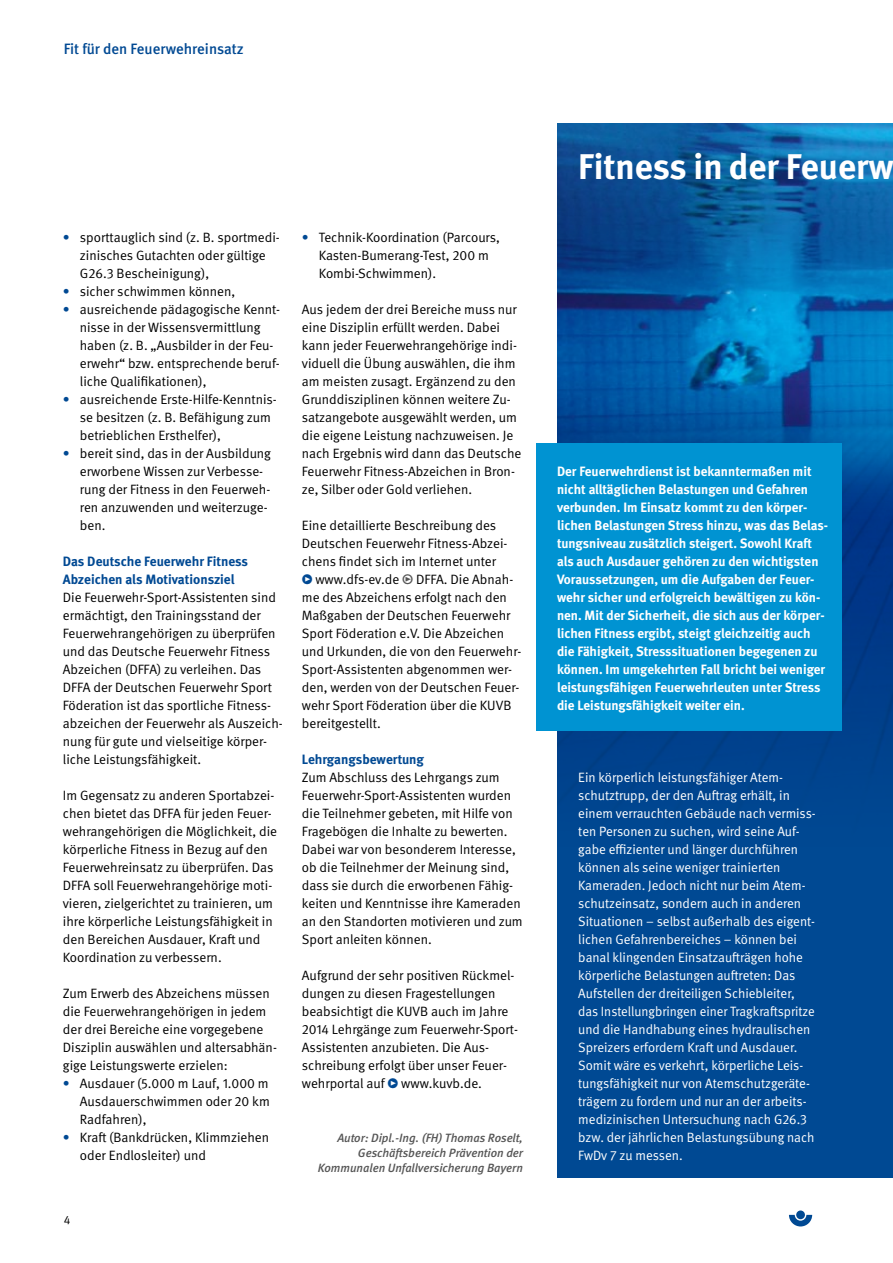
<style>
.page{position:relative;width:893px;height:1263px;background:#fff}
.page>*{position:absolute;margin:0;border:0;box-sizing:border-box;transform-origin:0 0}
.DGUV_Titel{font:700 35.7px "DGUV Meta";color:#fff}
.t1{font:500 15px "DGUV Meta";color:#004993}
.DGUV_GS{font:13.5px/18px "DGUV Meta";color:#000}
.DGUV_GS-2{font:13.5px/18px "DGUV Meta";color:#fff}
.DGUV_GS_Bold{font:700 13.5px/18px "DGUV Meta";color:#fff}
.DGUV_ZT{font:700 13.5px/18px "DGUV Meta";color:#004993}
.DGUV_Autor{font:italic 500 12px/15px "DGUV Meta";color:#565656;text-align:right}
.t2{font:12px "DGUV Meta";color:#000}
.s1{color:#004993}
.s2{color:#565656}
</style>
<div class="page">
<svg style="left:789px;top:1215px;width:23px;height:11px"></svg>
<div style="left:796px;top:1210px;width:9px;height:9px;background:#004993;border-radius:50%"></div>
<div style="left:557px;top:123px;width:336px;height:1055px;background:#004993"></div>
<img style="left:557px;top:123px;width:336px;height:673px">
<div style="left:537px;top:444px;width:305px;height:287px;background:#0093d2"></div>
<p class="t1" style="left:64px;top:40px;width:181px">Fit für den Feuerwehreinsatz</p>
<p class="DGUV_GS" style="left:80px;top:228px;width:201px;text-indent:-17px"><span class="s1">•</span> sporttauglich sind (z. B. sportmedi&shy;zinisches Gutachten oder gültige<br>G26.3 Bescheinigung),</p>
<p class="DGUV_GS" style="left:63px;top:282px;width:174px"><span class="s1">•</span> sicher schwimmen können,</p>
<p class="DGUV_GS" style="left:80px;top:300px;width:202px;text-indent:-17px"><span class="s1">•</span> ausreichende pädagogische Kennt&shy;nisse in der Wissensvermittlung haben (z. B. „Ausbilder in der Feu&shy;erwehr“ bzw. entsprechende beruf&shy;liche Qualifikationen),</p>
<p class="DGUV_GS" style="left:80px;top:390px;width:198px;text-indent:-17px"><span class="s1">•</span> ausreichende Erste-Hilfe-Kenntnis&shy;se besitzen (z. B. Befähigung zum betrieblichen Ersthelfer),</p>
<p class="DGUV_GS" style="left:80px;top:444px;width:193px;text-indent:-17px"><span class="s1">•</span> bereit sind, das in der Ausbildung erworbene Wissen zur Verbesse&shy;rung der Fitness in den Feuerweh&shy;ren anzuwenden und weiterzuge&shy;ben.</p>
<p class="DGUV_ZT" style="left:63px;top:552px;width:187px">Das Deutsche Feuerwehr Fitness<br>Abzeichen als Motivationsziel</p>
<p class="DGUV_GS" style="left:63px;top:588px;width:221px">Die Feuerwehr-Sport-Assistenten sind ermächtigt, den Trainingsstand der Feuerwehrangehörigen zu überprüfen und das Deutsche Feuerwehr Fitness Abzeichen (DFFA) zu verleihen. Das DFFA der Deutschen Feuerwehr Sport Föderation ist das sportliche Fitness&shy;abzeichen der Feuerwehr als Auszeich&shy;nung für gute und vielseitige körper&shy;liche Leistungsfähigkeit.</p>
<p class="DGUV_GS" style="left:63px;top:786px;width:216px">Im Gegensatz zu anderen Sportabzei&shy;chen bietet das DFFA für jeden Feuer&shy;wehrangehörigen die Möglichkeit, die körperliche Fitness in Bezug auf den Feuerwehreinsatz zu überprüfen. Das DFFA soll Feuerwehrangehörige moti&shy;vieren, zielgerichtet zu trainieren, um ihre körperliche Leistungsfähigkeit in den Bereichen Ausdauer, Kraft und Koordination zu verbessern.</p>
<p class="DGUV_GS" style="left:63px;top:984px;width:216px">Zum Erwerb des Abzeichens müssen die Feuerwehrangehörigen in jedem der drei Bereiche eine vorgegebene Disziplin auswählen und altersabhän&shy;gige Leistungswerte erzielen:</p>
<p class="DGUV_GS" style="left:80px;top:1074px;width:192px;text-align:justify;text-indent:-17px"><span class="s1">•</span> Ausdauer (5.000 m Lauf, 1.000 m Ausdauerschwimmen oder 20 km Radfahren),</p>
<p class="DGUV_GS" style="left:80px;top:1128px;width:191px;text-indent:-17px"><span class="s1">•</span> Kraft (Bankdrücken, Klimmziehen oder Endlosleiter) und</p>
<p class="t2" style="left:64px;top:1213px;width:8px">4</p>
<p class="DGUV_GS" style="left:319px;top:228px;width:182px;text-indent:-17px"><span class="s1">•</span> Technik-Koordination (Parcours,<br>Kasten-Bumerang-Test, 200 m<br>Kombi-Schwimmen).</p>
<p class="DGUV_GS" style="left:302px;top:300px;width:221px">Aus jedem der drei Bereiche muss nur eine Disziplin erfüllt werden. Dabei kann jeder Feuerwehrangehörige indi&shy;viduell die Übung auswählen, die ihm am meisten zusagt. Ergänzend zu den Grunddisziplinen können weitere Zu&shy;satzangebote ausgewählt werden, um die eigene Leistung nachzuweisen. Je nach Ergebnis wird dann das Deutsche Feuerwehr Fitness-Abzeichen in Bron&shy;ze, Silber oder Gold verliehen.</p>
<p class="DGUV_GS" style="left:302px;top:516px;width:207px">Eine detaillierte Beschreibung des<br>Deutschen Feuerwehr Fitness-Abzei&shy;chens findet sich im Internet unter</p>
<p class="DGUV_GS" style="left:302px;top:570px;width:221px"><span class="s1">•</span> www.dfs-ev.de <span class="s2">•</span> DFFA. Die Abnah&shy;me des Abzeichens erfolgt nach den Maßgaben der Deutschen Feuerwehr Sport Föderation e.V. Die Abzeichen und Urkunden, die von den Feuerwehr-Sport-Assistenten abgenommen wer&shy;den, werden von der Deutschen Feuer&shy;wehr Sport Föderation über die KUVB bereitgestellt.</p>
<p class="DGUV_ZT" style="left:302px;top:750px;width:124px">Lehrgangsbewertung</p>
<p class="DGUV_GS" style="left:302px;top:768px;width:222px">Zum Abschluss des Lehrgangs zum Feuerwehr-Sport-Assistenten wurden die Teilnehmer gebeten, mit Hilfe von Fragebögen die Inhalte zu bewerten.<br>Dabei war von besonderem Interesse, ob die Teilnehmer der Meinung sind, dass sie durch die erworbenen Fähig&shy;keiten und Kenntnisse ihre Kameraden an den Standorten motivieren und zum Sport anleiten können.</p>
<p class="DGUV_GS" style="left:302px;top:966px;width:217px">Aufgrund der sehr positiven Rückmel&shy;dungen zu diesen Fragestellungen beabsichtigt die KUVB auch im Jahre 2014 Lehrgänge zum Feuerwehr-Sport-Assistenten anzubieten. Die Aus&shy;schreibung erfolgt über unser Feuer&shy;wehrportal auf <span class="s1">•</span> www.kuvb.de.</p>
<p class="DGUV_Autor" style="left:318px;top:1130px;width:207px">Autor: Dipl.-Ing. (FH) Thomas Roselt,<br>Geschäftsbereich Prävention der<br>Kommunalen Unfallversicherung Bayern</p>
<p class="DGUV_Titel" style="left:578px;top:145px;width:317px">Fitness in der Feuerw</p>
<p class="DGUV_GS_Bold" style="left:557px;top:462px;width:271px">Der Feuerwehrdienst ist bekanntermaßen mit nicht alltäglichen Belastungen und Gefahren verbunden. Im Einsatz kommt zu den körper&shy;lichen Belastungen Stress hinzu, was das Belas&shy;tungsniveau zusätzlich steigert. Sowohl Kraft als auch Ausdauer gehören zu den wichtigsten Voraussetzungen, um die Aufgaben der Feuer&shy;wehr sicher und erfolgreich bewältigen zu kön&shy;nen. Mit der Sicherheit, die sich aus der körper&shy;lichen Fitness ergibt, steigt gleichzeitig auch die Fähigkeit, Stresssituationen begegenen zu können. Im umgekehrten Fall bricht bei weniger leistungsfähigen Feuerwehrleuten unter Stress die Leistungsfähigkeit weiter ein.</p>
<p class="DGUV_GS-2" style="left:578px;top:768px;width:239px">Ein körperlich leistungsfähiger Atem&shy;schutztrupp, der den Auftrag erhält, in einem verrauchten Gebäude nach vermiss&shy;ten Personen zu suchen, wird seine Auf&shy;gabe effizienter und länger durchführen können als seine weniger trainierten Kameraden. Jedoch nicht nur beim Atem&shy;schutzeinsatz, sondern auch in anderen Situationen – selbst außerhalb des eigent&shy;lichen Gefahrenbereiches – können bei banal klingenden Einsatzaufträgen hohe körperliche Belastungen auftreten: Das Aufstellen der dreiteiligen Schiebleiter, das Instellungbringen einer Tragkraftspritze und die Handhabung eines hydraulischen Spreizers erfordern Kraft und Ausdauer.<br>Somit wäre es verkehrt, körperliche Leis&shy;tungsfähigkeit nur von Atemschutzgeräte&shy;trägern zu fordern und nur an der arbeits&shy;medizinischen Untersuchung nach G26.3 bzw. der jährlichen Belastungsübung nach FwDv 7 zu messen.</p>
</div>
